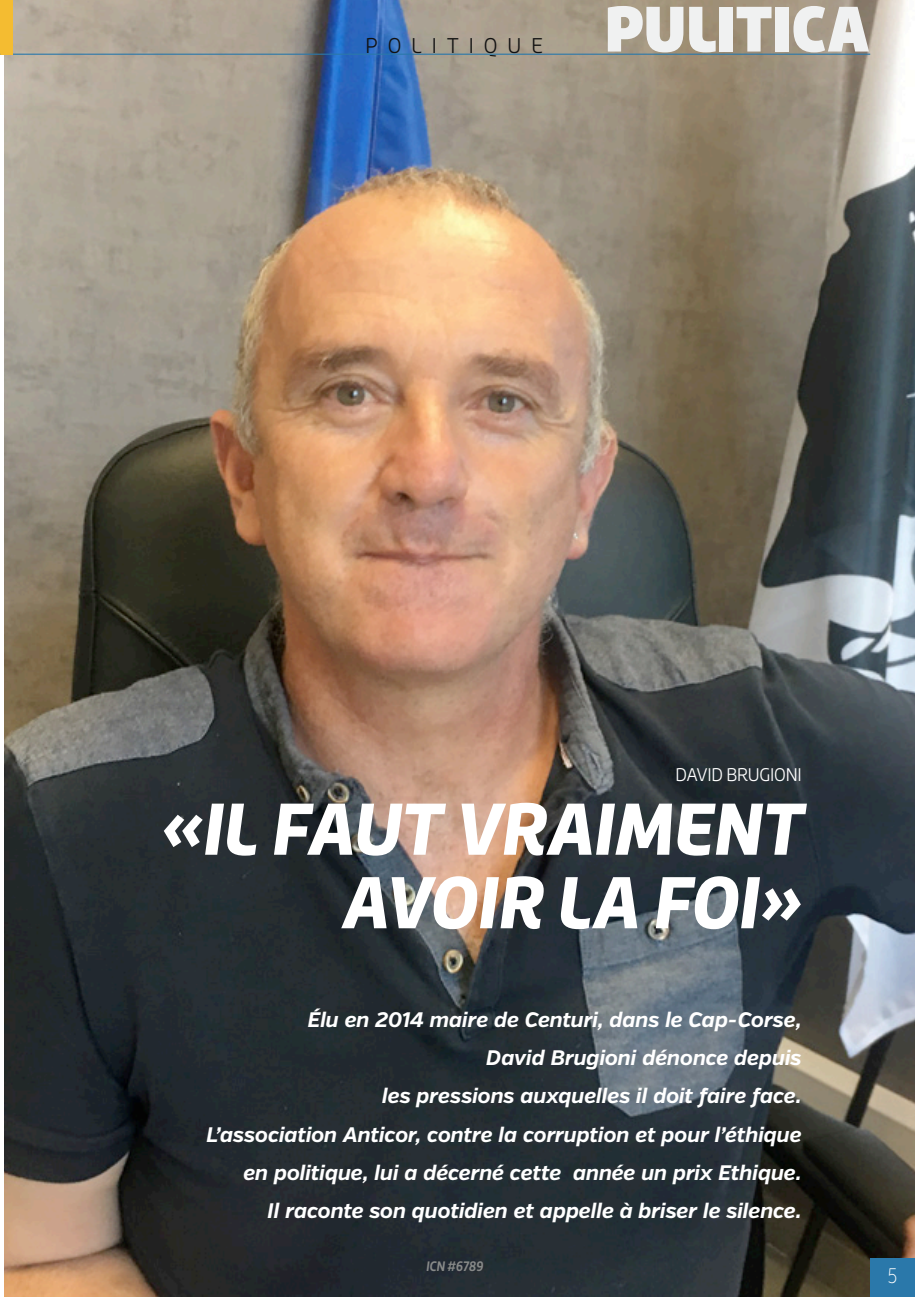
<style>
.page{position:relative;width:915px;height:1297px;background:#fff}
.page>*{position:absolute;margin:0;border:0;box-sizing:border-box;transform-origin:0 0}
.t1{font:italic 900 72px/73.5px "Roihu";letter-spacing:-.025em;color:#fff;text-align:right;scale:.95 1}
.t2{font:900 63px "Roihu";letter-spacing:-.02em;color:#f0f1f1;scale:.95 1}
.t3{font:italic 700 21px/38.2px "Verb";letter-spacing:-.01em;color:#fff;text-align:right}
.t4{font:300 21px "Roihu";letter-spacing:.495em;color:#121212;scale:.95 1}
.t5{font:200 21px "Verb Cond";color:#fff;scale:.9 1}
.t6{font:300 18px "Roihu";letter-spacing:-.015em;color:#fff;scale:.95 1}
.t7{font:italic 700 13.5px "Roihu";letter-spacing:-.02em;color:#888a89;scale:.9 1}
</style>
<div class="page">
<img style="left:4px;top:0;width:910px;height:1297px">
<hr style="left:1px;top:54px;width:868px;height:1px;background:#2a78aa">
<div style="left:0;top:0;width:13px;height:55px;background:#f4bc31"></div>
<div style="left:870px;top:1258px;width:44px;height:39px;background:#2a78aa"></div>
<p class="t4" style="left:365px;top:33px;width:188px">POLITIQUE</p>
<h2 class="t2" style="left:604px;top:-7px;width:281px">PULITICA</h2>
<p class="t6" style="left:675px;top:764px;width:134px">DAVID BRUGIONI</p>
<h1 class="t1" style="left:156px;top:793px;width:680px">«IL FAUT VRAIMENT<br>AVOIR LA FOI»</h1>
<p class="t3" style="left:206px;top:1001px;width:596px">Élu en 2014 maire de Centuri, dans le Cap-Corse,<br>David Brugioni dénonce depuis<br>les pressions auxquelles il doit faire face.<br>L’association Anticor, contre la corruption et pour l’éthique en politique, lui a décerné cette année un prix Ethique.<br>Il raconte son quotidien et appelle à briser le silence.</p>
<p class="t7" style="left:425px;top:1259px;width:65px">ICN #6789</p>
<p class="t5" style="left:887px;top:1263px;width:13px">5</p>
</div>
